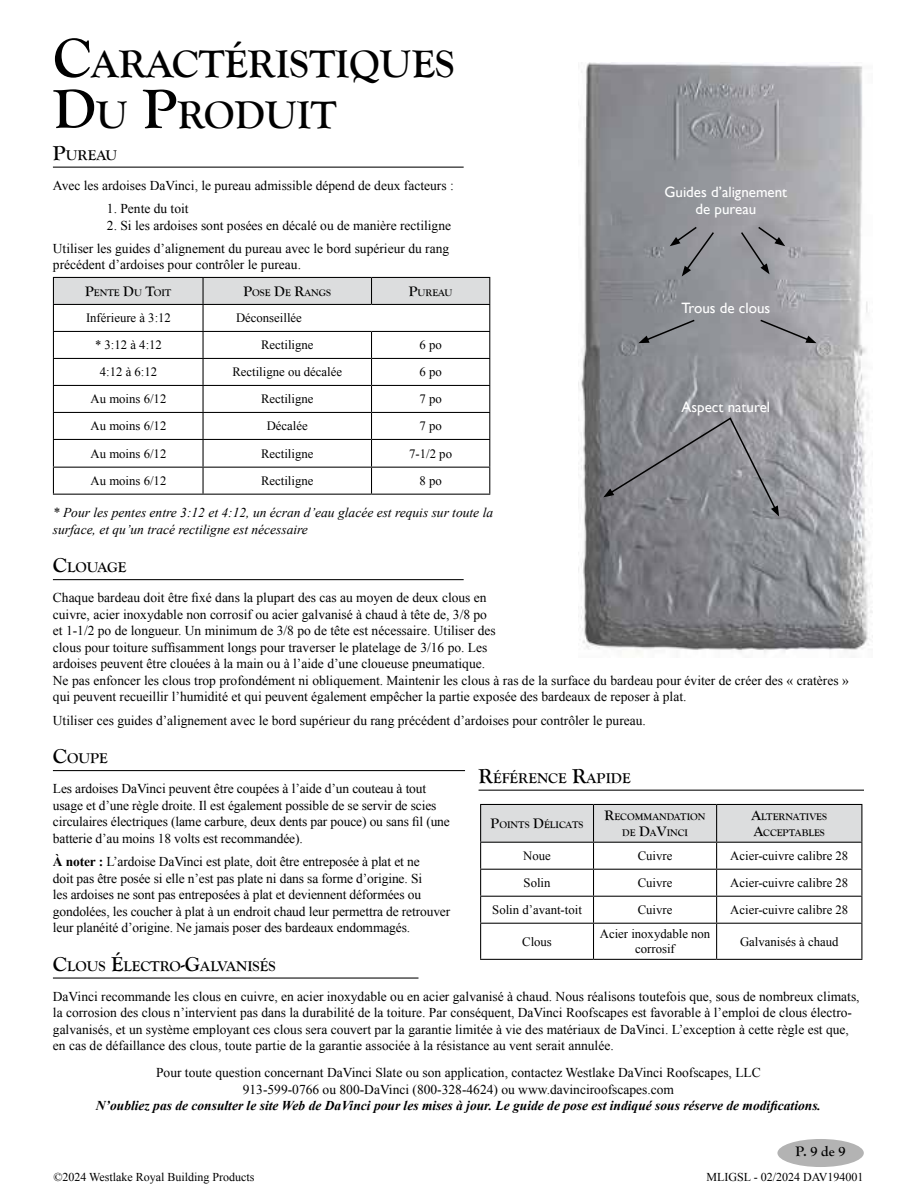
<style>
.page{position:relative;width:918px;height:1188px;background:#fff}
.page>*{position:absolute;margin:0;border:0;box-sizing:border-box;transform-origin:0 0}
.t1{font:700 39.9px/51px "Goudy Old Style T";color:#000}
.t2{font:15px/16.5px "Gill Sans";color:#fff;text-align:center}
.t3{font:700 14.7px "Goudy Old Style T";color:#000}
.t4{font:700 14.25px "Goudy Old Style T";color:#000}
.t5{font:13.5px/16.5px "Times New Roman";color:#000}
.t6{font:italic 13.5px/16.5px "Times New Roman";color:#000}
.t7{font:italic 700 13.5px "Times New Roman";color:#000}
.t8{font:12.75px/15.3px "Times New Roman";color:#000;text-align:center}
.t9{font:12px "Times New Roman";color:#000}
.t10{font:700 10.05px/15.8px "Goudy Old Style T";color:#000;text-align:center}
.s1{font-size:57px}
.s2{font-size:21px}
.s3{font-size:14.25px}
.s4{font-weight:700}
</style>
<div class="page">
<img style="left:578px;top:63px;width:294px;height:590px">
<svg style="left:603px;top:416px;width:176px;height:101px"></svg>
<svg style="left:759px;top:318px;width:58px;height:25px"></svg>
<svg style="left:638px;top:318px;width:58px;height:25px"></svg>
<svg style="left:740px;top:225px;width:45px;height:49px"></svg>
<svg style="left:670px;top:225px;width:45px;height:51px"></svg>
<div style="left:777px;top:1139px;width:87px;height:28px;background:#b3b3b3;border-radius:50%"></div>
<hr style="left:53px;top:167px;width:411px;height:1px;background:#000">
<hr style="left:53px;top:579px;width:411px;height:1px;background:#000">
<hr style="left:53px;top:770px;width:412px;height:1px;background:#000">
<hr style="left:53px;top:978px;width:366px;height:1px;background:#000">
<svg style="left:53px;top:277px;width:437px;height:217px"></svg>
<hr style="left:53px;top:494px;width:150px;height:1px;background:#000">
<hr style="left:203px;top:494px;width:169px;height:1px;background:#000">
<hr style="left:372px;top:494px;width:118px;height:1px;background:#000">
<hr style="left:479px;top:790px;width:385px;height:1px;background:#000">
<svg style="left:480px;top:804px;width:382px;height:119px"></svg>
<hr style="left:480px;top:923px;width:114px;height:1px;background:#000">
<hr style="left:480px;top:924px;width:1px;height:35px;background:#000">
<hr style="left:594px;top:923px;width:123px;height:1px;background:#000">
<hr style="left:593px;top:924px;width:1px;height:35px;background:#000">
<hr style="left:717px;top:923px;width:145px;height:1px;background:#000">
<hr style="left:716px;top:924px;width:1px;height:35px;background:#000">
<hr style="left:861px;top:924px;width:1px;height:35px;background:#000">
<hr style="left:480px;top:959px;width:114px;height:1px;background:#000">
<hr style="left:594px;top:959px;width:123px;height:1px;background:#000">
<hr style="left:717px;top:959px;width:145px;height:1px;background:#000">
<h1 class="t1" style="left:53px;top:37px;width:403px"><span class="s1">C</span>ARACTÉRISTIQUES<br><span class="s1">D</span>U <span class="s1">P</span>RODUIT</h1>
<p class="t3" style="left:53px;top:147px;width:66px"><span class="s2">P</span>UREAU</p>
<p class="t5" style="left:53px;top:177px;width:402px">Avec les ardoises DaVinci, le pureau admissible dépend de deux facteurs :</p>
<p class="t5" style="left:107px;top:200px;width:83px">1. Pente du toit</p>
<p class="t5" style="left:53px;top:213px;width:400px;line-height:23.2px;text-align:right">2. Si les ardoises sont posées en décalé ou de manière rectiligne<br>Utiliser les guides d’alignement du pureau avec le bord supérieur du rang</p>
<p class="t5" style="left:53px;top:258px;width:250px">précédent d’ardoises pour contrôler le pureau.</p>
<p class="t10" style="left:85px;top:285px;width:88px"><span class="s3">P</span>ENTE <span class="s3">D</span>U <span class="s3">T</span>OIT</p>
<p class="t10" style="left:243px;top:285px;width:89px"><span class="s3">P</span>OSE <span class="s3">D</span>E <span class="s3">R</span>ANGS</p>
<p class="t10" style="left:409px;top:285px;width:45px"><span class="s3">P</span>UREAU</p>
<p class="t8" style="left:86px;top:310px;width:86px">Inférieure à 3:12</p>
<p class="t8" style="left:236px;top:312px;width:67px">Déconseillée</p>
<p class="t8" style="left:95px;top:337px;width:68px">* 3:12 à 4:12</p>
<p class="t8" style="left:261px;top:339px;width:54px">Rectiligne</p>
<p class="t8" style="left:420px;top:337px;width:24px">6 po</p>
<p class="t8" style="left:100px;top:364px;width:59px">4:12 à 6:12</p>
<p class="t8" style="left:232px;top:366px;width:111px">Rectiligne ou décalée</p>
<p class="t8" style="left:420px;top:364px;width:24px">6 po</p>
<p class="t8" style="left:91px;top:391px;width:77px">Au moins 6/12</p>
<p class="t8" style="left:261px;top:393px;width:54px">Rectiligne</p>
<p class="t8" style="left:419px;top:391px;width:24px">7 po</p>
<p class="t8" style="left:91px;top:418px;width:77px">Au moins 6/12</p>
<p class="t8" style="left:267px;top:420px;width:43px">Décalée</p>
<p class="t8" style="left:419px;top:418px;width:24px">7 po</p>
<p class="t8" style="left:91px;top:446px;width:77px">Au moins 6/12</p>
<p class="t8" style="left:261px;top:447px;width:54px">Rectiligne</p>
<p class="t8" style="left:409px;top:446px;width:44px">7-1/2 po</p>
<p class="t8" style="left:91px;top:473px;width:77px">Au moins 6/12</p>
<p class="t8" style="left:261px;top:474px;width:54px">Rectiligne</p>
<p class="t8" style="left:419px;top:473px;width:24px">8 po</p>
<p class="t6" style="left:53px;top:506px;width:442px">* Pour les pentes entre 3:12 et 4:12, un écran d’eau glacée est requis sur toute la surface, et qu’un tracé rectiligne est nécessaire</p>
<p class="t3" style="left:53px;top:559px;width:75px"><span class="s2">C</span>LOUAGE</p>
<p class="t5" style="left:53px;top:589px;width:797px">Chaque bardeau doit être fixé dans la plupart des cas au moyen de deux clous en<br>cuivre, acier inoxydable non corrosif ou acier galvanisé à chaud à tête de, 3/8 po<br>et 1-1/2 po de longueur. Un minimum de 3/8 po de tête est nécessaire. Utiliser des<br>clous pour toiture suffisamment longs pour traverser le platelage de 3/16 po. Les<br>ardoises peuvent être clouées à la main ou à l’aide d’une cloueuse pneumatique.<br>Ne pas enfoncer les clous trop profondément ni obliquement. Maintenir les clous à ras de la surface du bardeau pour éviter de créer des « cratères » qui peuvent recueillir l’humidité et qui peuvent également empêcher la partie exposée des bardeaux de reposer à plat.</p>
<p class="t5" style="left:53px;top:712px;width:595px">Utiliser ces guides d’alignement avec le bord supérieur du rang précédent d’ardoises pour contrôler le pureau.</p>
<p class="t3" style="left:53px;top:750px;width:56px"><span class="s2">C</span>OUPE</p>
<p class="t5" style="left:53px;top:780px;width:399px">Les ardoises DaVinci peuvent être coupées à l’aide d’un couteau à tout usage et d’une règle droite. Il est également possible de se servir de scies circulaires électriques (lame carbure, deux dents par pouce) ou sans fil (une batterie d’au moins 18 volts est recommandée).</p>
<p class="t5" style="left:53px;top:853px;width:399px"><span class="s4">À noter :</span> L’ardoise DaVinci est plate, doit être entreposée à plat et ne<br>doit pas être posée si elle n’est pas plate ni dans sa forme d’origine. Si<br>les ardoises ne sont pas entreposées à plat et deviennent déformées ou gondolées, les coucher à plat à un endroit chaud leur permettra de retrouver leur planéité d’origine. Ne jamais poser des bardeaux endommagés.</p>
<p class="t3" style="left:53px;top:958px;width:224px"><span class="s2">C</span>LOUS <span class="s2">É</span>LECTRO<span class="s2">-</span><span class="s2">G</span>ALVANISÉS</p>
<p class="t5" style="left:53px;top:988px;width:808px">DaVinci recommande les clous en cuivre, en acier inoxydable ou en acier galvanisé à chaud. Nous réalisons toutefois que, sous de nombreux climats, la corrosion des clous n’intervient pas dans la durabilité de la toiture. Par conséquent, DaVinci Roofscapes est favorable à l’emploi de clous électro&shy;galvanisés, et un système employant ces clous sera couvert par la garantie limitée à vie des matériaux de DaVinci. L’exception à cette règle est que, en cas de défaillance des clous, toute partie de la garantie associée à la résistance au vent serait annulée.</p>
<p class="t5" style="left:156px;top:1064px;width:606px;text-align:center">Pour toute question concernant DaVinci Slate ou son application, contactez Westlake DaVinci Roofscapes, LLC<br>913-599-0766 ou 800-DaVinci (800-328-4624) ou www.davinciroofscapes.com</p>
<p class="t7" style="left:96px;top:1096px;width:727px">N’oubliez pas de consulter le site Web de DaVinci pour les mises à jour. Le guide de pose est indiqué sous réserve de modifications.</p>
<p class="t2" style="left:664px;top:185px;width:124px">Guides d’alignement de pureau</p>
<p class="t2" style="left:681px;top:300px;width:90px">Trous de clous</p>
<p class="t2" style="left:682px;top:399px;width:90px">Aspect naturel</p>
<p class="t3" style="left:479px;top:770px;width:154px"><span class="s2">R</span>ÉFÉRENCE <span class="s2">R</span>APIDE</p>
<p class="t10" style="left:491px;top:817px;width:94px"><span class="s3">P</span>OINTS <span class="s3">D</span>ÉLICATS</p>
<p class="t10" style="left:605px;top:809px;width:102px"><span class="s3">R</span>ECOMMANDATION<br>DE <span class="s3">D</span>A<span class="s3">V</span>INCI</p>
<p class="t10" style="left:752px;top:809px;width:77px;text-align:left"><span class="s3">A</span>LTERNATIVES<br><span class="s3">A</span>CCEPTABLES</p>
<p class="t8" style="left:523px;top:848px;width:29px">Noue</p>
<p class="t8" style="left:638px;top:848px;width:36px">Cuivre</p>
<p class="t8" style="left:730px;top:848px;width:119px">Acier-cuivre calibre 28</p>
<p class="t8" style="left:524px;top:875px;width:28px">Solin</p>
<p class="t8" style="left:638px;top:875px;width:36px">Cuivre</p>
<p class="t8" style="left:730px;top:875px;width:119px">Acier-cuivre calibre 28</p>
<p class="t8" style="left:492px;top:902px;width:91px">Solin d’avant-toit</p>
<p class="t8" style="left:638px;top:902px;width:36px">Cuivre</p>
<p class="t8" style="left:730px;top:902px;width:119px">Acier-cuivre calibre 28</p>
<p class="t8" style="left:522px;top:935px;width:31px">Clous</p>
<p class="t8" style="left:600px;top:927px;width:112px">Acier inoxydable non corrosif</p>
<p class="t8" style="left:740px;top:934px;width:100px">Galvanisés à chaud</p>
<p class="t4" style="left:796px;top:1144px;width:51px">P. 9 de 9</p>
<p class="t9" style="left:53px;top:1169px;width:203px">©2024 Westlake Royal Building Products</p>
<p class="t9" style="left:707px;top:1169px;width:159px">MLIGSL - 02/2024 DAV194001</p>
</div>
